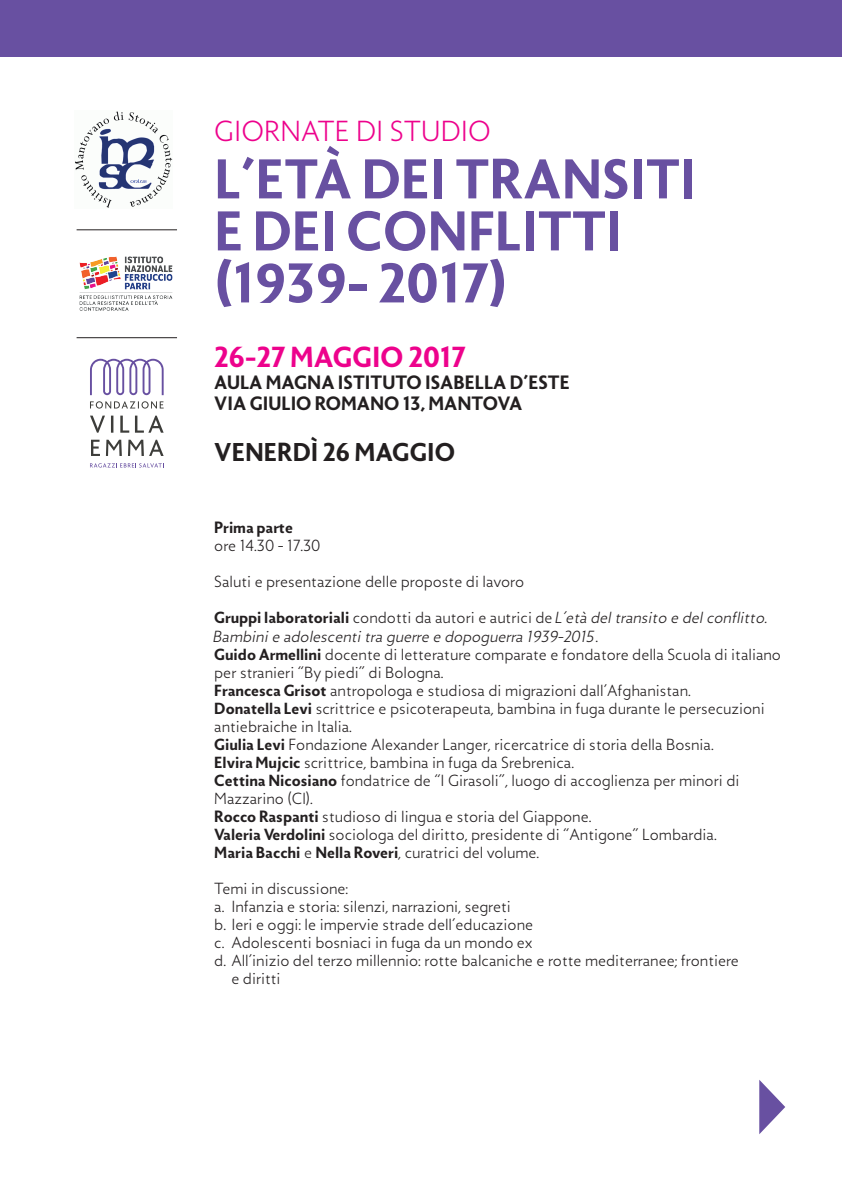
<style>
.page{position:relative;width:842px;height:1191px;background:#fff}
.page>*{position:absolute;margin:0;border:0;box-sizing:border-box;transform-origin:0 0}
.t1{font:500 52px/52px "Zigfrid";color:#6850a1}
.t2{font:300 27px "Zigfrid";color:#ed028c}
.t3{font:500 27px "Zigfrid";color:#ed028c}
.t4{font:500 24px "Zigfrid";color:#231f20}
.t5{font:500 18px/21.6px "Zigfrid";color:#231f20}
.t6{font:300 15px/18px "Zigfrid";color:#231f20}
.t7{font:500 15px "Zigfrid";color:#231f20}
.s1{font-weight:500}
.s2{font-style:italic}
</style>
<div class="page">
<svg style="left:90px;top:463px;width:74px;height:4px"></svg>
<svg style="left:91px;top:440px;width:73px;height:16px"></svg>
<svg style="left:90px;top:415px;width:74px;height:18px"></svg>
<svg style="left:90px;top:401px;width:74px;height:7px"></svg>
<svg style="left:90px;top:359px;width:74px;height:36px"></svg>
<hr style="left:77px;top:230px;width:100px;height:1px;background:#231f20">
<hr style="left:77px;top:337px;width:100px;height:1px;background:#231f20">
<div style="left:0;top:0;width:842px;height:57px;background:#6850a1"></div>
<img style="left:75px;top:111px;width:98px;height:97px">
<img style="left:79px;top:256px;width:94px;height:55px">
<svg style="left:759px;top:1080px;width:26px;height:54px"></svg>
<h2 class="t2" style="left:214px;top:114px;width:278px">GIORNATE DI STUDIO</h2>
<h1 class="t1" style="left:214px;top:152px;width:483px">L’ETÀ DEI TRANSITI<br>E DEI CONFLITTI (1939- 2017)</h1>
<h2 class="t3" style="left:214px;top:339px;width:253px">26-27 MAGGIO 2017</h2>
<p class="t5" style="left:214px;top:371px;width:357px">AULA MAGNA ISTITUTO ISABELLA D’ESTE<br>VIA GIULIO ROMANO 13, MANTOVA</p>
<h3 class="t4" style="left:214px;top:436px;width:242px">VENERDÌ 26 MAGGIO</h3>
<p class="t7" style="left:214px;top:518px;width:80px">Prima parte</p>
<p class="t6" style="left:214px;top:537px;width:108px">ore 14.30 - 17.30</p>
<p class="t6" style="left:214px;top:573px;width:311px">Saluti e presentazione delle proposte di lavoro</p>
<p class="t6" style="left:214px;top:609px;width:568px"><span class="s1">Gruppi laboratoriali</span> condotti da autori e autrici de <span class="s2">L’età del transito e del conflitto.<br>Bambini e adolescenti tra guerre e dopoguerra 1939-2015</span>.<br><span class="s1">Guido Armellini</span> docente di letterature comparate e fondatore della Scuola di italiano per stranieri “By piedi” di Bologna.<br><span class="s1">Francesca Grisot</span> antropologa e studiosa di migrazioni dall’Afghanistan.<br><span class="s1">Donatella Levi</span> scrittrice e psicoterapeuta, bambina in fuga durante le persecuzioni antiebraiche in Italia.<br><span class="s1">Giulia Levi</span> Fondazione Alexander Langer, ricercatrice di storia della Bosnia.<br><span class="s1">Elvira Mujcic</span> scrittrice, bambina in fuga da Srebrenica.<br><span class="s1">Cettina Nicosiano</span> fondatrice de “I Girasoli”, luogo di accoglienza per minori di Mazzarino (Cl).<br><span class="s1">Rocco Raspanti</span> studioso di lingua e storia del Giappone.<br><span class="s1">Valeria Verdolini</span> sociologa del diritto, presidente di “Antigone” Lombardia.<br><span class="s1">Maria Bacchi</span> e <span class="s1">Nella Roveri</span>, curatrici del volume.</p>
<p class="t6" style="left:214px;top:879px;width:135px">Temi in discussione:</p>
<p class="t6" style="left:214px;top:897px;width:298px">a. Infanzia e storia: silenzi, narrazioni, segreti</p>
<p class="t6" style="left:214px;top:915px;width:320px">b. Ieri e oggi: le impervie strade dell’educazione</p>
<p class="t6" style="left:214px;top:933px;width:320px">c. Adolescenti bosniaci in fuga da un mondo ex</p>
<p class="t6" style="left:214px;top:951px;width:526px">d. All’inizio del terzo millennio: rotte balcaniche e rotte mediterranee; frontiere</p>
<p class="t6" style="left:231px;top:969px;width:51px">e diritti</p>
</div>
